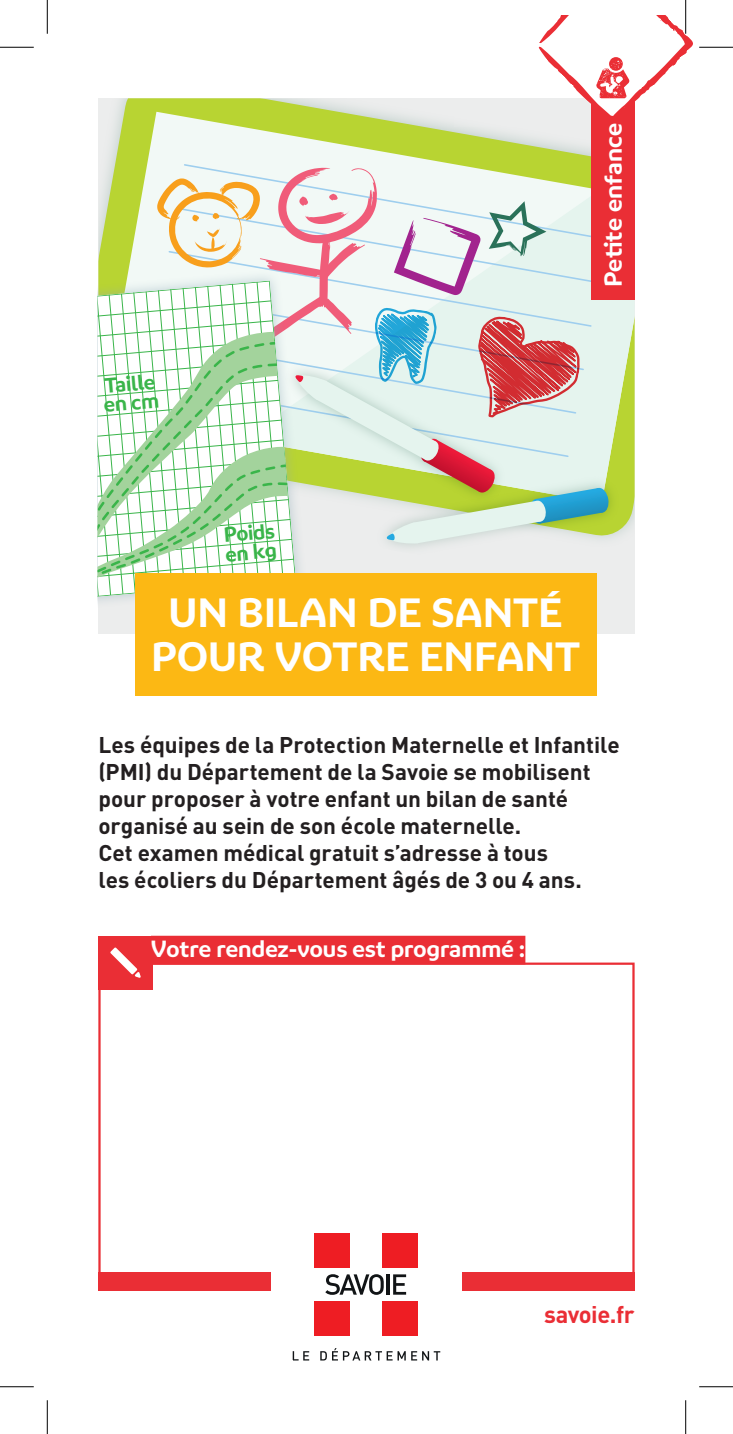
<style>
.page{position:relative;width:733px;height:1434px;background:#fff}
.page>*{position:absolute;margin:0;border:0;box-sizing:border-box;transform-origin:0 0}
.t1{font:700 37.57px/44.3px "Ringo";letter-spacing:-.005em;color:#fff;text-align:center}
.t2{font:700 23.62px "DIN";letter-spacing:-.02em;color:#ea2e35}
.t3{font:700 22.5px/27px "DIN";color:#231f20}
.t4{font:700 22.5px "Ringo";letter-spacing:.01em;color:#fff}
.t5{font:700 21.6px "Ringo";letter-spacing:.005em;color:#fff}
.t6{font:700 19.35px/19.3px "Ringo";color:#3ab54a}
</style>
<div class="page">
<div style="left:98px;top:936px;width:54px;height:53px;background:#ea2e35"></div>
<div style="left:151px;top:936px;width:374px;height:28px;background:#ea2e35"></div>
<svg style="left:98px;top:98px;width:536px;height:479px;background:#d6e1a4"></svg>
<svg style="left:103px;top:112px;width:487px;height:51px"></svg>
<svg style="left:609px;top:300px;width:25px;height:203px;background:#d3e7a5"></svg>
<img style="left:609px;top:434px;width:21px;height:159px">
<div style="left:98px;top:1272px;width:536px;height:19px;background:#ea2e35"></div>
<div style="left:271px;top:1199px;width:190px;height:190px;background:#fff"></div>
<div style="left:314px;top:1233px;width:35px;height:35px;background:#ee1d23"></div>
<div style="left:381px;top:1233px;width:36px;height:35px;background:#ee1d23"></div>
<div style="left:314px;top:1301px;width:35px;height:34px;background:#ee1d23"></div>
<div style="left:381px;top:1301px;width:36px;height:34px;background:#ee1d23"></div>
<svg style="left:320px;top:1348px;width:85px;height:12px"></svg>
<svg style="left:325px;top:1274px;width:58px;height:21px"></svg>
<hr style="left:386px;top:1274px;width:4px;height:21px;background:#111416">
<svg style="left:393px;top:1274px;width:13px;height:21px"></svg>
<svg style="left:292px;top:1351px;width:17px;height:10px"></svg>
<svg style="left:411px;top:1351px;width:30px;height:10px"></svg>
<svg style="left:110px;top:947px;width:31px;height:31px"></svg>
<div style="left:590px;top:97px;width:44px;height:203px;background:#ea2e35"></div>
<svg style="left:521px;top:15px;width:172px;height:112px"></svg>
<img style="left:595px;top:57px;width:34px;height:41px">
<svg style="left:97px;top:163px;width:512px;height:434px"></svg>
<div style="left:135px;top:573px;width:461px;height:122px;background:#fcb814"></div>
<hr style="left:684px;top:0;width:2px;height:34px;background:#fff">
<hr style="left:0;top:47px;width:34px;height:1px;background:#000">
<hr style="left:699px;top:47px;width:33px;height:1px;background:#000">
<hr style="left:0;top:1386px;width:34px;height:1px;background:#000">
<hr style="left:699px;top:1386px;width:33px;height:1px;background:#000">
<hr style="left:47px;top:0;width:1px;height:34px;background:#000">
<hr style="left:47px;top:1400px;width:1px;height:34px;background:#000">
<hr style="left:685px;top:0;width:1px;height:34px;background:#000">
<hr style="left:685px;top:1400px;width:1px;height:34px;background:#000">
<p class="t6" style="left:101px;top:376px;width:57px;rotate:-5deg">Taille en cm</p>
<p class="t4" style="left:599px;top:287px;width:166px;rotate:-90deg">Petite enfance</p>
<p class="t6" style="left:223px;top:525px;width:53px;rotate:-5deg">Poids en kg</p>
<p class="t1" style="left:151px;top:591px;width:430px">UN BILAN DE SANTÉ<br>POUR VOTRE ENFANT</p>
<p class="t3" style="left:98px;top:730px;width:522px">Les équipes de la Protection Maternelle et Infantile (PMI) du Département de la Savoie se mobilisent pour proposer à votre enfant un bilan de santé organisé au sein de son école maternelle.<br>Cet examen médical gratuit s’adresse à tous<br>les écoliers du Département âgés de 3 ou 4 ans.</p>
<p class="t5" style="left:151px;top:935px;width:376px">Votre rendez-vous est programmé :</p>
<p class="t2" style="left:544px;top:1299px;width:92px">savoie.fr</p>
</div>
